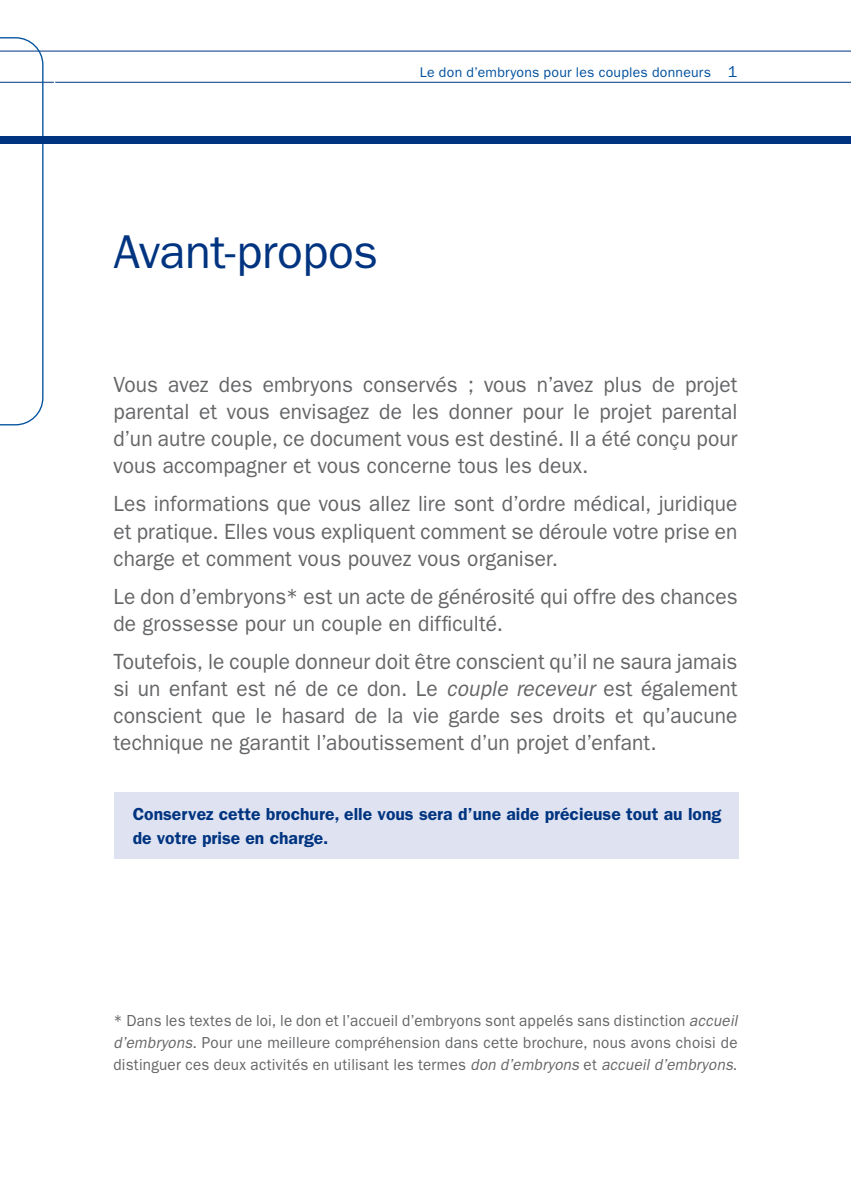
<style>
.page{position:relative;width:851px;height:1191px;background:#fff}
.page>*{position:absolute;margin:0;border:0;box-sizing:border-box;transform-origin:0 0}
.t1{font:47.6px "Franklin Gothic";letter-spacing:-.01em;color:#003480}
.t2{font:22px/27px "Franklin Gothic";letter-spacing:.005em;color:#646567;text-align:justify;scale:.95 1}
.t3{font:600 17.6px/24px "Franklin Gothic";color:#003480}
.t4{font:16px/22px "Franklin Gothic";letter-spacing:.015em;color:#646567;text-align:justify;scale:.95 1}
.t5{font:14px "Franklin Gothic";letter-spacing:.02em;color:#00519e}
.s1{font-size:16px}
.s2{font-style:italic}
</style>
<div class="page">
<hr style="left:0;top:51px;width:850px;height:1px;background:#003480">
<hr style="left:0;top:82px;width:850px;height:1px;background:#003480">
<div style="left:115px;top:792px;width:623px;height:67px;background:#dfe3f1"></div>
<svg style="left:0;top:37px;width:57px;height:389px"></svg>
<div style="left:0;top:137px;width:850px;height:7px;background:#003480"></div>
<p class="t5" style="left:420px;top:64px;width:319px">Le don d’embryons pour les couples donneurs <span class="s1">1</span></p>
<h1 class="t1" style="left:113px;top:224px;width:266px">Avant-propos</h1>
<p class="t2" style="left:113px;top:371px;width:658px">Vous avez des embryons conservés ; vous n’avez plus de projet parental et vous envisagez de les donner pour le projet parental d’un autre couple, ce document vous est destiné. Il a été conçu pour vous accompagner et vous concerne tous les deux.</p>
<p class="t2" style="left:113px;top:490px;width:658px">Les informations que vous allez lire sont d’ordre médical, juridique et pratique. Elles vous expliquent comment se déroule votre prise en charge et comment vous pouvez vous organiser.</p>
<p class="t2" style="left:113px;top:582px;width:658px">Le don d’embryons* est un acte de générosité qui offre des chances de grossesse pour un couple en difficulté.</p>
<p class="t2" style="left:113px;top:647px;width:658px">Toutefois, le couple donneur doit être conscient qu’il ne saura jamais si un enfant est né de ce don. Le <span class="s2">couple receveur</span> est également conscient que le hasard de la vie garde ses droits et qu’aucune technique ne garantit l’aboutissement d’un projet d’enfant.</p>
<p class="t3" style="left:133px;top:802px;width:590px">Conservez cette brochure, elle vous sera d’une aide précieuse tout au long de votre prise en charge.</p>
<p class="t4" style="left:113px;top:1010px;width:658px">* Dans les textes de loi, le don et l’accueil d’embryons sont appelés sans distinction <span class="s2">accueil d’embryons</span>. Pour une meilleure compréhension dans cette brochure, nous avons choisi de distinguer ces deux activités en utilisant les termes <span class="s2">don d’embryons</span> et <span class="s2">accueil d’embryons</span>.</p>
</div>
